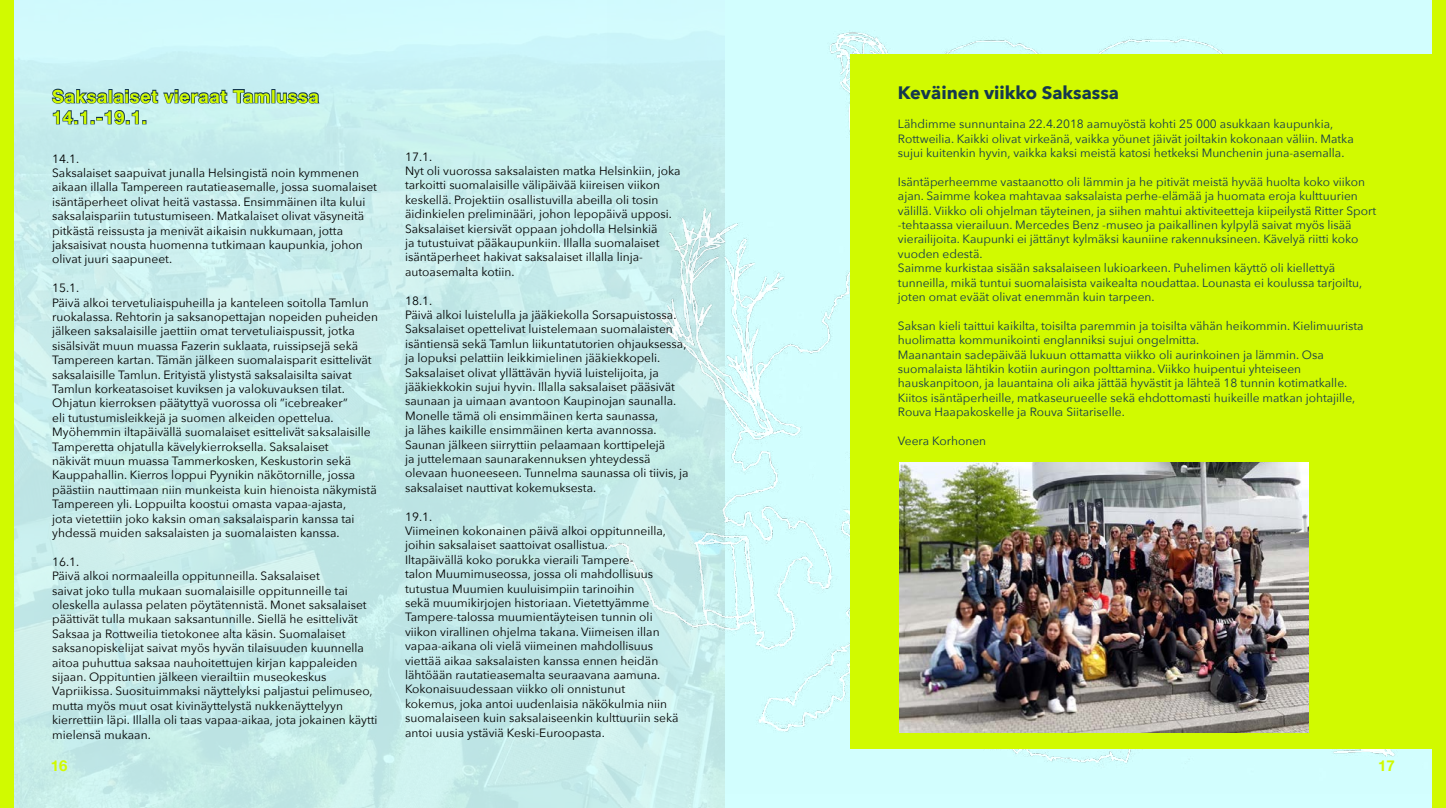
<style>
.page{position:relative;width:1446px;height:808px;background:#fff}
.page>*{position:absolute;margin:0;border:0;box-sizing:border-box;transform-origin:0 0}
.t1{font:700 18px/21px "Helvetica Neue";letter-spacing:.04em;color:#d1fa00}
.t2{font:700 18px "Avenir Next";color:#14384e}
.t3{font:700 15px "Helvetica Neue";color:#d1fa00}
.t4{font:12px/14.4px "Avenir Next";color:#000}
.t5{font:12px/14.4px "Avenir Next";color:#14384e}
</style>
<div class="page">
<svg style="left:14px;top:0;width:710px;height:808px;background:#c7edec"></svg>
<svg style="left:51px;top:88px;width:270px;height:38px;background:#9ec5c9"></svg>
<img style="left:608px;top:1px;width:825px;height:793px">
<div style="left:0;top:0;width:14px;height:808px;background:#d1fa00"></div>
<div style="left:1433px;top:0;width:13px;height:808px;background:#d1fa00"></div>
<div style="left:850px;top:54px;width:596px;height:695px;background:#d1fa00"></div>
<img style="left:899px;top:462px;width:409px;height:270px">
<h1 class="t2" style="left:898px;top:77px;width:223px">Keväinen viikko Saksassa</h1>
<p class="t5" style="left:898px;top:116px;width:457px">Lähdimme sunnuntaina 22.4.2018 aamuyöstä kohti 25 000 asukkaan kaupunkia,<br>Rottweilia. Kaikki olivat virkeänä, vaikka yöunet jäivät joiltakin kokonaan väliin. Matka sujui kuitenkin hyvin, vaikka kaksi meistä katosi hetkeksi Munchenin juna-asemalla.</p>
<p class="t5" style="left:898px;top:174px;width:480px">Isäntäperheemme vastaanotto oli lämmin ja he pitivät meistä hyvää huolta koko viikon ajan. Saimme kokea mahtavaa saksalaista perhe-elämää ja huomata eroja kulttuurien välillä. Viikko oli ohjelman täyteinen, ja siihen mahtui aktiviteetteja kiipeilystä Ritter Sport -tehtaassa vierailuun. Mercedes Benz -museo ja paikallinen kylpylä saivat myös lisää vierailijoita. Kaupunki ei jättänyt kylmäksi kauniine rakennuksineen. Kävelyä riitti koko vuoden edestä.<br>Saimme kurkistaa sisään saksalaiseen lukioarkeen. Puhelimen käyttö oli kiellettyä tunneilla, mikä tuntui suomalaisista vaikealta noudattaa. Lounasta ei koulussa tarjoiltu, joten omat eväät olivat enemmän kuin tarpeen.</p>
<p class="t5" style="left:898px;top:318px;width:467px">Saksan kieli taittui kaikilta, toisilta paremmin ja toisilta vähän heikommin. Kielimuurista huolimatta kommunikointi englanniksi sujui ongelmitta.<br>Maanantain sadepäivää lukuun ottamatta viikko oli aurinkoinen ja lämmin. Osa suomalaista lähtikin kotiin auringon polttamina. Viikko huipentui yhteiseen hauskanpitoon, ja lauantaina oli aika jättää hyvästit ja lähteä 18 tunnin kotimatkalle.<br>Kiitos isäntäperheille, matkaseurueelle sekä ehdottomasti huikeille matkan johtajille, Rouva Haapakoskelle ja Rouva Siitariselle.</p>
<p class="t5" style="left:898px;top:433px;width:90px">Veera Korhonen</p>
<h1 class="t1" style="left:52px;top:86px;width:268px">Saksalaiset vieraat Tamlussa<br>14.1.-19.1.</h1>
<p class="t4" style="left:52px;top:151px;width:326px">14.1.<br>Saksalaiset saapuivat junalla Helsingistä noin kymmenen aikaan illalla Tampereen rautatieasemalle, jossa suomalaiset isäntäperheet olivat heitä vastassa. Ensimmäinen ilta kului saksalaispariin tutustumiseen. Matkalaiset olivat väsyneitä pitkästä reissusta ja menivät aikaisin nukkumaan, jotta jaksaisivat nousta huomenna tutkimaan kaupunkia, johon olivat juuri saapuneet.</p>
<p class="t4" style="left:52px;top:280px;width:327px">15.1.<br>Päivä alkoi tervetuliaispuheilla ja kanteleen soitolla Tamlun ruokalassa. Rehtorin ja saksanopettajan nopeiden puheiden jälkeen saksalaisille jaettiin omat tervetuliaispussit, jotka sisälsivät muun muassa Fazerin suklaata, ruissipsejä sekä Tampereen kartan. Tämän jälkeen suomalaisparit esittelivät saksalaisille Tamlun. Erityistä ylistystä saksalaisilta saivat Tamlun korkeatasoiset kuviksen ja valokuvauksen tilat.<br>Ohjatun kierroksen päätyttyä vuorossa oli ”icebreaker”<br>eli tutustumisleikkejä ja suomen alkeiden opettelua.<br>Myöhemmin iltapäivällä suomalaiset esittelivät saksalaisille Tamperetta ohjatulla kävelykierroksella. Saksalaiset<br>näkivät muun muassa Tammerkosken, Keskustorin sekä Kauppahallin. Kierros loppui Pyynikin näkötornille, jossa päästiin nauttimaan niin munkeista kuin hienoista näkymistä Tampereen yli. Loppuilta koostui omasta vapaa-ajasta,<br>jota vietettiin joko kaksin oman saksalaisparin kanssa tai yhdessä muiden saksalaisten ja suomalaisten kanssa.</p>
<p class="t4" style="left:52px;top:554px;width:327px">16.1.<br>Päivä alkoi normaaleilla oppitunneilla. Saksalaiset<br>saivat joko tulla mukaan suomalaisille oppitunneille tai oleskella aulassa pelaten pöytätennistä. Monet saksalaiset päättivät tulla mukaan saksantunnille. Siellä he esittelivät Saksaa ja Rottweilia tietokonee alta käsin. Suomalaiset saksanopiskelijat saivat myös hyvän tilaisuuden kuunnella aitoa puhuttua saksaa nauhoitettujen kirjan kappaleiden sijaan. Oppituntien jälkeen vierailtiin museokeskus Vapriikissa. Suosituimmaksi näyttelyksi paljastui pelimuseo, mutta myös muut osat kivinäyttelystä nukkenäyttelyyn kierrettiin läpi. Illalla oli taas vapaa-aikaa, jota jokainen käytti mielensä mukaan.</p>
<p class="t3" style="left:51px;top:754px;width:18px">16</p>
<p class="t3" style="left:1378px;top:754px;width:18px">17</p>
<p class="t4" style="left:405px;top:149px;width:277px">17.1.<br>Nyt oli vuorossa saksalaisten matka Helsinkiin, joka tarkoitti suomalaisille välipäivää kiireisen viikon keskellä. Projektiin osallistuvilla abeilla oli tosin äidinkielen preliminääri, johon lepopäivä upposi.<br>Saksalaiset kiersivät oppaan johdolla Helsinkiä<br>ja tutustuivat pääkaupunkiin. Illalla suomalaiset isäntäperheet hakivat saksalaiset illalla linja&shy;autoasemalta kotiin.</p>
<p class="t4" style="left:405px;top:293px;width:285px">18.1.<br>Päivä alkoi luistelulla ja jääkiekolla Sorsapuistossa.<br>Saksalaiset opettelivat luistelemaan suomalaisten isäntiensä sekä Tamlun liikuntatutorien ohjauksessa, ja lopuksi pelattiin leikkimielinen jääkiekkopeli.<br>Saksalaiset olivat yllättävän hyviä luistelijoita, ja jääkiekkokin sujui hyvin. Illalla saksalaiset pääsivät saunaan ja uimaan avantoon Kaupinojan saunalla.<br>Monelle tämä oli ensimmäinen kerta saunassa,<br>ja lähes kaikille ensimmäinen kerta avannossa.<br>Saunan jälkeen siirryttiin pelaamaan korttipelejä<br>ja juttelemaan saunarakennuksen yhteydessä olevaan huoneeseen. Tunnelma saunassa oli tiivis, ja saksalaiset nauttivat kokemuksesta.</p>
<p class="t4" style="left:405px;top:509px;width:275px">19.1.<br>Viimeinen kokonainen päivä alkoi oppitunneilla, joihin saksalaiset saattoivat osallistua.<br>Iltapäivällä koko porukka vieraili Tampere-<br>talon Muumimuseossa, jossa oli mahdollisuus tutustua Muumien kuuluisimpiin tarinoihin<br>sekä muumikirjojen historiaan. Vietettyämme Tampere-talossa muumientäyteisen tunnin oli viikon virallinen ohjelma takana. Viimeisen illan vapaa-aikana oli vielä viimeinen mahdollisuus viettää aikaa saksalaisten kanssa ennen heidän lähtöään rautatieasemalta seuraavana aamuna.<br>Kokonaisuudessaan viikko oli onnistunut kokemus, joka antoi uudenlaisia näkökulmia niin suomalaiseen kuin saksalaiseenkin kulttuuriin sekä antoi uusia ystäviä Keski-Euroopasta.</p>
</div>
